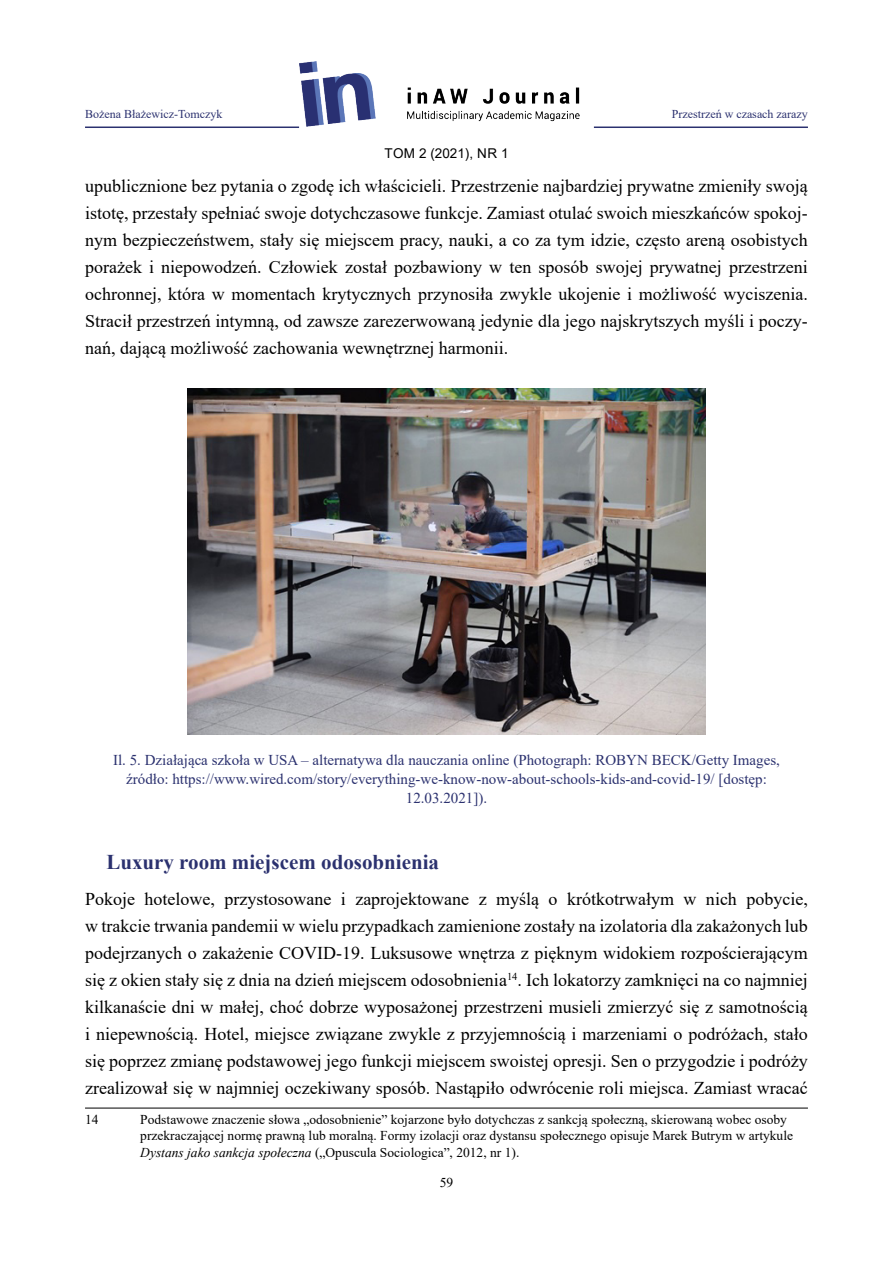
<style>
.page{position:relative;width:893px;height:1263px;background:#fff}
.page>*{position:absolute;margin:0;border:0;box-sizing:border-box;transform-origin:0 0}
.t1{font:700 21px "Times New Roman";color:#2b316f}
.t2{font:18px/27px "Times New Roman";color:#000;text-align:justify}
.t3{font:15px/18.8px "Times New Roman";color:#2b316f;text-align:center}
.t4{font:13.5px/16.2px "Times New Roman";color:#000}
.t5{font:13.5px "Arial";letter-spacing:.01em;color:#000}
.t6{font:12px "Times New Roman";color:#2b316f}
.s1{font-style:italic}
</style>
<div class="page">
<img style="left:299px;top:61px;width:281px;height:66px">
<hr style="left:85px;top:126px;width:214px;height:2px;background:#2b316f">
<hr style="left:594px;top:126px;width:214px;height:2px;background:#2b316f">
<img style="left:187px;top:388px;width:519px;height:346px">
<hr style="left:85px;top:1108px;width:723px;height:1px;background:#000">
<p class="t6" style="left:85px;top:106px;width:139px">Bożena Błażewicz-Tomczyk</p>
<p class="t6" style="left:672px;top:106px;width:138px">Przestrzeń w czasach zarazy</p>
<p class="t5" style="left:384px;top:144px;width:126px">TOM 2 (2021), NR 1</p>
<p class="t2" style="left:85px;top:172px;width:724px">upublicznione bez pytania o zgodę ich właścicieli. Przestrzenie najbardziej prywatne zmieniły swoją istotę, przestały spełniać swoje dotychczasowe funkcje. Zamiast otulać swoich mieszkańców spokoj&shy;nym bezpieczeństwem, stały się miejscem pracy, nauki, a co za tym idzie, często areną osobistych porażek i niepowodzeń. Człowiek został pozbawiony w ten sposób swojej prywatnej przestrzeni ochronnej, która w momentach krytycznych przynosiła zwykle ukojenie i możliwość wyciszenia.<br>Stracił przestrzeń intymną, od zawsze zarezerwowaną jedynie dla jego najskrytszych myśli i poczy&shy;nań, dającą możliwość zachowania wewnętrznej harmonii.</p>
<p class="t3" style="left:113px;top:750px;width:668px">Il. 5. Działająca szkoła w USA – alternatywa dla nauczania online (Photograph: ROBYN BECK/Getty Images, źródło: https://www.wired.com/story/everything-we-know-now-about-schools-kids-and-covid-19/ [dostęp:<br>12.03.2021]).</p>
<p class="t1" style="left:106px;top:847px;width:334px">Luxury room miejscem odosobnienia</p>
<p class="t2" style="left:85px;top:885px;width:724px">Pokoje hotelowe, przystosowane i zaprojektowane z myślą o krótkotrwałym w nich pobycie, w trakcie trwania pandemii w wielu przypadkach zamienione zostały na izolatoria dla zakażonych lub podejrzanych o zakażenie COVID-19. Luksusowe wnętrza z pięknym widokiem rozpościerającym się z okien stały się z dnia na dzień miejscem odosobnienia<sup>14</sup>. Ich lokatorzy zamknięci na co najmniej kilkanaście dni w małej, choć dobrze wyposażonej przestrzeni musieli zmierzyć się z samotnością i niepewnością. Hotel, miejsce związane zwykle z przyjemnością i marzeniami o podróżach, stało się poprzez zmianę podstawowej jego funkcji miejscem swoistej opresji. Sen o przygodzie i podróży zrealizował się w najmniej oczekiwany sposób. Nastąpiło odwrócenie roli miejsca. Zamiast wracać</p>
<p class="t4" style="left:85px;top:1111px;width:15px">14</p>
<p class="t4" style="left:140px;top:1111px;width:654px">Podstawowe znaczenie słowa „odosobnienie” kojarzone było dotychczas z sankcją społeczną, skierowaną wobec osoby przekraczającej normę prawną lub moralną. Formy izolacji oraz dystansu społecznego opisuje Marek Butrym w artykule<br><span class="s1">Dystans jako sankcja społeczna</span> („Opuscula Sociologica”, 2012, nr 1).</p>
<p class="t4" style="left:440px;top:1174px;width:15px">59</p>
</div>
